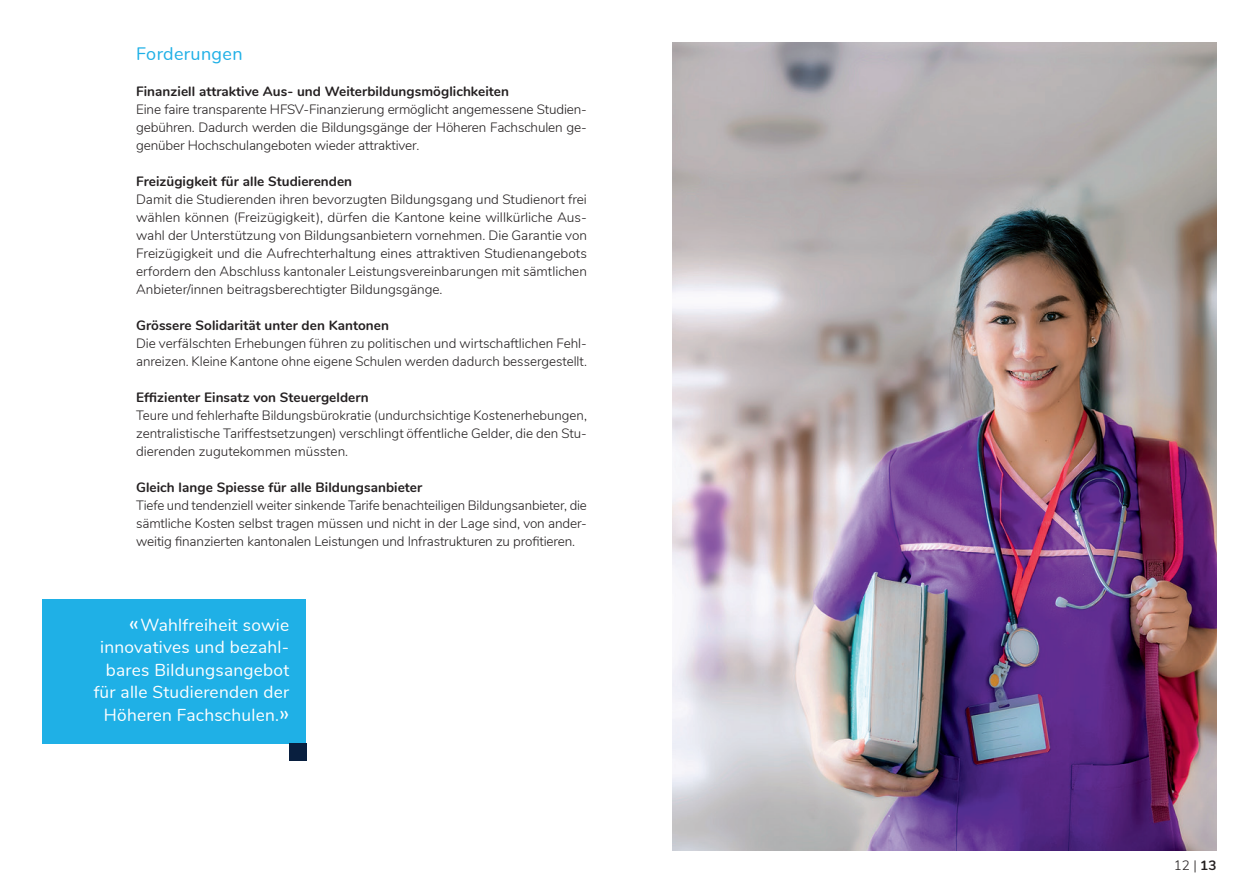
<style>
.page{position:relative;width:1259px;height:893px;background:#fff}
.page>*{position:absolute;margin:0;border:0;box-sizing:border-box;transform-origin:0 0}
.H2_Titel{font:18px "Nunito";letter-spacing:.02em;color:#1fb0e6}
._07_Quotes{font:17.25px/22.5px "Nunito";letter-spacing:.015em;color:#fff;text-align:right}
._05_Grundtext{font:300 13.5px/18px "Nunito";color:#231f20;text-align:justify}
.H3_Untertitel{font:700 13.5px "Nunito";letter-spacing:.005em;color:#231f20}
.s1{font-size:22.5px}
.s2{font-weight:700}
</style>
<div class="page">
<div style="left:43px;top:600px;width:263px;height:144px;background:#1fb0e6"></div>
<div style="left:289px;top:744px;width:17px;height:17px;background:#091f3f"></div>
<img style="left:672px;top:43px;width:544px;height:807px">
<p class="H2_Titel" style="left:136px;top:40px;width:108px">Forderungen</p>
<p class="H3_Untertitel" style="left:136px;top:81px;width:374px">Finanziell attraktive Aus- und Weiterbildungsmöglichkeiten</p>
<p class="_05_Grundtext" style="left:136px;top:99px;width:452px">Eine faire transparente HFSV-Finanzierung ermöglicht angemessene Studien&shy;gebühren. Dadurch werden die Bildungsgänge der Höheren Fachschulen ge&shy;genüber Hochschulangeboten wieder attraktiver.</p>
<p class="H3_Untertitel" style="left:136px;top:171px;width:218px">Freizügigkeit für alle Studierenden</p>
<p class="_05_Grundtext" style="left:136px;top:189px;width:452px">Damit die Studierenden ihren bevorzugten Bildungsgang und Studienort frei wählen können (Freizügigkeit), dürfen die Kantone keine willkürliche Aus&shy;wahl der Unterstützung von Bildungsanbietern vornehmen. Die Garantie von Freizügigkeit und die Aufrechterhaltung eines attraktiven Studienangebots erfordern den Abschluss kantonaler Leistungsvereinbarungen mit sämtlichen Anbieter/innen beitragsberechtigter Bildungsgänge.</p>
<p class="H3_Untertitel" style="left:136px;top:315px;width:254px">Grössere Solidarität unter den Kantonen</p>
<p class="_05_Grundtext" style="left:136px;top:333px;width:452px">Die verfälschten Erhebungen führen zu politischen und wirtschaftlichen Fehl&shy;anreizen. Kleine Kantone ohne eigene Schulen werden dadurch bessergestellt.</p>
<p class="H3_Untertitel" style="left:136px;top:387px;width:234px">Effizienter Einsatz von Steuergeldern</p>
<p class="_05_Grundtext" style="left:136px;top:405px;width:452px">Teure und fehlerhafte Bildungsbürokratie (undurchsichtige Kostenerhebungen, zentralistische Tariffestsetzungen) verschlingt öffentliche Gelder, die den Stu&shy;dierenden zugutekommen müssten.</p>
<p class="H3_Untertitel" style="left:136px;top:477px;width:288px">Gleich lange Spiesse für alle Bildungsanbieter</p>
<p class="_05_Grundtext" style="left:136px;top:495px;width:452px">Tiefe und tendenziell weiter sinkende Tarife benachteiligen Bildungsanbieter, die sämtliche Kosten selbst tragen müssen und nicht in der Lage sind, von ander&shy;weitig finanzierten kantonalen Leistungen und Infrastrukturen zu profitieren.</p>
<p class="_07_Quotes" style="left:94px;top:613px;width:197px"><span class="s1">«</span>Wahlfreiheit sowie innovatives und bezahl&shy;bares Bildungsangebot für alle Studierenden der<br>Höheren Fachschulen.<span class="s1">»</span></p>
<p class="_05_Grundtext" style="left:1173px;top:856px;width:44px">12 | <span class="s2">13</span></p>
</div>
